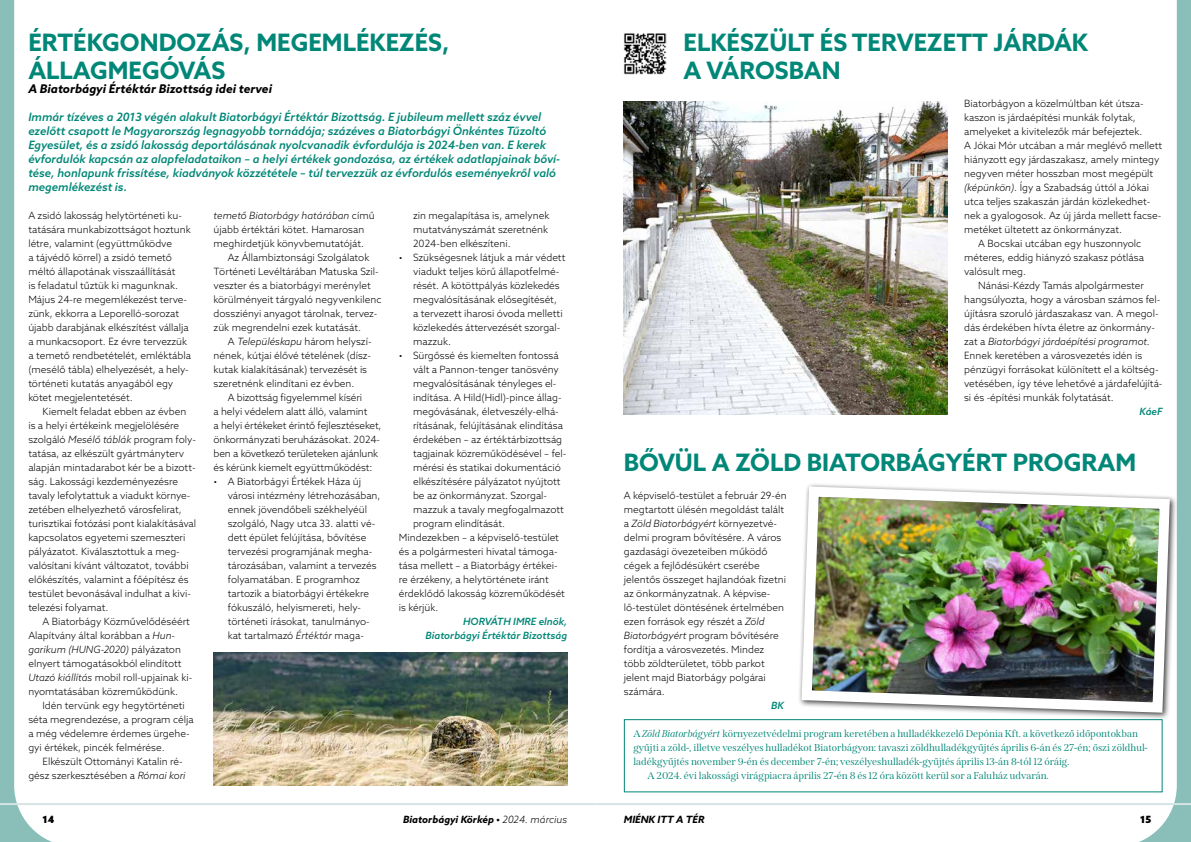
<style>
.page{position:relative;width:1191px;height:842px;background:#fff}
.page>*{position:absolute;margin:0;border:0;box-sizing:border-box;transform-origin:0 0}
.t1{font:700 24px/28px "Azo Sans";color:#008777}
.t2{font:italic 700 12px "Azo Sans";color:#000}
.t3{font:italic 500 11.5px/14px "Azo Sans";color:#008777}
.t4{font:300 10px/14px "Azo Sans";color:#000}
.t5{font:10px "Span";color:#008777}
.t6{font:italic 500 10px/14px "Azo Sans";color:#008777;text-align:right}
.t7{font:italic 700 10px "Azo Sans";color:#000}
.t8{font:italic 300 10px "Azo Sans";color:#000}
.t9{font:900 10px "Azo Sans";color:#000}
.s1{font-style:italic}
.s2{font-style:normal}
.s3{font-weight:300}
</style>
<div class="page">
<svg style="left:0;top:0;width:52px;height:842px"></svg>
<svg style="left:1115px;top:0;width:76px;height:842px"></svg>
<hr style="left:0;top:803px;width:595px;height:2px;background:#d4e5e3">
<hr style="left:595px;top:803px;width:596px;height:2px;background:#d4e5e3">
<img style="left:214px;top:653px;width:353px;height:132px">
<img style="left:624px;top:33px;width:42px;height:42px">
<img style="left:624px;top:101px;width:323px;height:314px">
<img style="left:799px;top:481px;width:376px;height:237px">
<h1 class="t1" style="left:28px;top:28px;width:422px">ÉRTÉKGONDOZÁS, MEGEMLÉKEZÉS,<br>ÁLLAGMEGÓVÁS</h1>
<p class="t2" style="left:28px;top:81px;width:245px">A Biatorbágyi Értéktár Bizottság idei tervei</p>
<p class="t3" style="left:28px;top:110px;width:533px">Immár tízéves a 2013 végén alakult Biatorbágyi Értéktár Bizottság. E jubileum mellett száz évvel ezelőtt csapott le Magyarország legnagyobb tornádója; százéves a Biatorbágyi Önkéntes Tűzoltó Egyesület, és a zsidó lakosság deportálásának nyolcvanadik évfordulója is 2024-ben van. E kerek évfordulók kapcsán az alapfeladataikon – a helyi értékek gondozása, az értékek adatlapjainak bőví&shy;tése, honlapunk frissítése, kiadványok közzététele – túl tervezzük az évfordulós eseményekről való megemlékezést is.</p>
<p class="t4" style="left:28px;top:208px;width:164px">A zsidó lakosság helytörténeti ku&shy;tatására munkabizottságot hoztunk létre, valamint (együttműködve<br>a tájvédő körrel) a zsidó temető méltó állapotának visszaállítását<br>is feladatul tűztük ki magunknak.<br>Május 24-re megemlékezést terve&shy;zünk, ekkorra a Leporelló-sorozat újabb darabjának elkészítést vállalja a munkacsoport. Ez évre tervezzük a temető rendbetételét, emléktábla (mesélő tábla) elhelyezését, a hely&shy;történeti kutatás anyagából egy kötet megjelentetését.</p>
<p class="t4" style="left:28px;top:404px;width:169px;text-indent:14px">Kiemelt feladat ebben az évben<br>is a helyi értékeink megjelölésére szolgáló <span class="s1">Mesélő táblák</span> program foly&shy;tatása, az elkészült gyártmányterv alapján mintadarabot kér be a bizott&shy;ság. Lakossági kezdeményezésre tavaly lefolytattuk a viadukt környe&shy;zetében elhelyezhető városfelirat, turisztikai fotózási pont kialakításával kapcsolatos egyetemi szemeszteri pályázatot. Kiválasztottuk a meg&shy;valósítani kívánt változatot, további előkészítés, valamint a főépítész és testület bevonásával indulhat a kivi&shy;telezési folyamat.</p>
<p class="t4" style="left:28px;top:614px;width:165px;text-indent:14px">A Biatorbágy Közművelődéséért Alapítvány által korábban a <span class="s1">Hun&shy;garikum (HUNG-2020)</span> pályázaton elnyert támogatásokból elindított <span class="s1">Utazó kiállítás</span> mobil roll-upjainak ki&shy;nyomtatásában közreműködünk.</p>
<p class="t4" style="left:28px;top:698px;width:167px;text-indent:14px">Idén tervünk egy hegytörténeti séta megrendezése, a program célja a még védelemre érdemes ürgehe&shy;gyi értékek, pincék felmérése.</p>
<p class="t4" style="left:28px;top:754px;width:159px;text-align:right">Elkészült Ottományi Katalin ré&shy;gész szerkesztésében a <span class="s1">Római kori</span></p>
<p class="t4" style="left:214px;top:208px;width:162px"><span class="s1">temető Biatorbágy határában</span> című újabb értéktári kötet. Hamarosan meghirdetjük könyvbemutatóját.</p>
<p class="t4" style="left:214px;top:250px;width:169px;text-indent:14px">Az Állambiztonsági Szolgálatok Történeti Levéltárában Matuska Szil&shy;veszter és a biatorbágyi merénylet körülményeit tárgyaló negyvenkilenc dossziényi anyagot tárolnak, tervez&shy;zük megrendelni ezek kutatását.</p>
<p class="t4" style="left:214px;top:334px;width:159px;text-indent:14px">A <span class="s1">Településkapu</span> három helyszí&shy;nének, kútjai élővé tételének (dísz&shy;kutak kialakításának) tervezését is szeretnénk elindítani ez évben.</p>
<p class="t4" style="left:214px;top:390px;width:169px;text-indent:14px">A bizottság figyelemmel kíséri<br>a helyi védelem alatt álló, valamint<br>a helyi értékeket érintő fejlesztéseket, önkormányzati beruházásokat. 2024- ben a következő területeken ajánlunk és kérünk kiemelt együttműködést:</p>
<p class="t4" style="left:228px;top:474px;width:154px;text-indent:-14px">• A Biatorbágyi Értékek Háza új városi intézmény létrehozásában, ennek jövendőbeli székhelyéül szolgáló, Nagy utca 33. alatti vé&shy;dett épület felújítása, bővítése tervezési programjának megha&shy;tározásában, valamint a tervezés folyamatában. E programhoz tartozik a biatorbágyi értékekre fókuszáló, helyismereti, hely&shy;történeti írásokat, tanulmányo&shy;kat tartalmazó <span class="s1">Értéktár</span> maga-</p>
<p class="t4" style="left:413px;top:208px;width:138px">zin megalapítása is, amelynek mutatványszámát szeretnénk<br>2024-ben elkészíteni.</p>
<p class="t4" style="left:413px;top:250px;width:154px;text-indent:-14px">• Szükségesnek látjuk a már védett viadukt teljes körű állapotfelmé&shy;rését. A kötöttpályás közlekedés megvalósításának elősegítését,<br>a tervezett iharosi óvoda melletti közlekedés áttervezését szorgal&shy;mazzuk.</p>
<p class="t4" style="left:399px;top:348px;width:161px">• Sürgőssé és kiemelten fontossá</p>
<p class="t4" style="left:413px;top:362px;width:147px">vált a Pannon-tenger tanösvény</p>
<p class="t4" style="left:413px;top:376px;width:145px">megvalósításának tényleges el-</p>
<p class="t4" style="left:413px;top:390px;width:150px">indítása. A Hild(Hidl)-pince állag-</p>
<p class="t4" style="left:413px;top:404px;width:147px">megóvásának, életveszély-elhá-</p>
<p class="t4" style="left:413px;top:418px;width:151px">rításának, felújításának elindítása</p>
<p class="t4" style="left:413px;top:432px;width:151px">érdekében – az értéktárbizottság</p>
<p class="t4" style="left:413px;top:446px;width:155px">tagjainak közreműködésével – fel-</p>
<p class="t4" style="left:413px;top:460px;width:149px">mérési és statikai dokumentáció</p>
<p class="t4" style="left:413px;top:474px;width:149px">elkészítésére pályázatot nyújtott</p>
<p class="t4" style="left:413px;top:488px;width:136px">be az önkormányzat. Szorgal-</p>
<p class="t4" style="left:413px;top:502px;width:152px">mazzuk a tavaly megfogalmazott</p>
<p class="t4" style="left:413px;top:516px;width:94px">program elindítását.</p>
<p class="t4" style="left:399px;top:530px;width:162px">Mindezekben – a képviselő-testület</p>
<p class="t4" style="left:399px;top:544px;width:160px">és a polgármesteri hivatal támoga-</p>
<p class="t4" style="left:399px;top:558px;width:160px">tása mellett – a Biatorbágy értékei-</p>
<p class="t4" style="left:399px;top:572px;width:152px">re érzékeny, a helytörténete iránt</p>
<p class="t4" style="left:399px;top:586px;width:168px">érdeklődő lakosság közreműködését</p>
<p class="t4" style="left:399px;top:600px;width:41px">is kérjük.</p>
<p class="t6" style="left:425px;top:614px;width:143px">HORVÁTH IMRE elnök,<br>Biatorbágyi Értéktár Bizottság</p>
<h1 class="t1" style="left:683px;top:28px;width:406px">ELKÉSZÜLT ÉS TERVEZETT JÁRDÁK<br>A VÁROSBAN</h1>
<p class="t4" style="left:964px;top:96px;width:181px">Biatorbágyon a közelmúltban két útsza-</p>
<p class="t4" style="left:964px;top:110px;width:173px">kaszon is járdaépítési munkák folytak,</p>
<p class="t4" style="left:964px;top:124px;width:180px">amelyeket a kivitelezők már befejeztek.</p>
<p class="t4" style="left:964px;top:138px;width:199px">A Jókai Mór utcában a már meglévő mellett</p>
<p class="t4" style="left:964px;top:152px;width:197px">hiányzott egy járdaszakasz, amely mintegy</p>
<p class="t4" style="left:964px;top:166px;width:191px">negyven méter hosszban most megépült</p>
<p class="t4" style="left:964px;top:180px;width:187px"><span class="s1">(képünkön).</span> Így a Szabadság úttól a Jókai</p>
<p class="t4" style="left:964px;top:194px;width:188px">utca teljes szakaszán járdán közlekedhet-</p>
<p class="t4" style="left:964px;top:208px;width:199px">nek a gyalogosok. Az új járda mellett facse-</p>
<p class="t4" style="left:964px;top:222px;width:160px">metéket ültetett az önkormányzat.</p>
<p class="t4" style="left:978px;top:236px;width:165px">A Bocskai utcában egy huszonnyolc</p>
<p class="t4" style="left:964px;top:250px;width:181px">méteres, eddig hiányzó szakasz pótlása</p>
<p class="t4" style="left:964px;top:264px;width:63px">valósult meg.</p>
<p class="t4" style="left:978px;top:278px;width:167px">Nánási-Kézdy Tamás alpolgármester</p>
<p class="t4" style="left:964px;top:292px;width:198px">hangsúlyozta, hogy a városban számos fel-</p>
<p class="t4" style="left:964px;top:306px;width:196px">újításra szoruló járdaszakasz van. A megol-</p>
<p class="t4" style="left:964px;top:320px;width:192px">dás érdekében hívta életre az önkormány-</p>
<p class="t8" style="left:964px;top:335px;width:187px"><span class="s2">zat a</span> Biatorbágyi járdaépítési programot.</p>
<p class="t4" style="left:964px;top:348px;width:179px">Ennek keretében a városvezetés idén is</p>
<p class="t4" style="left:964px;top:362px;width:196px">pénzügyi forrásokat különített el a költség-</p>
<p class="t4" style="left:964px;top:376px;width:200px">vetésében, így téve lehetővé a járdafelújítá-</p>
<p class="t4" style="left:964px;top:390px;width:151px">si és -építési munkák folytatását.</p>
<p class="t6" style="left:1139px;top:404px;width:24px">KáeF</p>
<h1 class="t1" style="left:624px;top:448px;width:514px">BŐVÜL A ZÖLD BIATORBÁGYÉRT PROGRAM</h1>
<p class="t4" style="left:624px;top:488px;width:164px">A képviselő-testület a február 29-én megtartott ülésén megoldást talált a <span class="s1">Zöld Biatorbágyért</span> környezetvé&shy;delmi program bővítésére. A város gazdasági övezeteiben működő cégek a fejlődésükért cserébe jelentős összeget hajlandóak fizetni az önkormányzatnak. A képvise&shy;lő-testület döntésének értelmében ezen források egy részét a <span class="s1">Zöld<br>Biatorbágyért</span> program bővítésére fordítja a városvezetés. Mindez több zöldterületet, több parkot jelent majd Biatorbágy polgárai számára.</p>
<p class="t6" style="left:771px;top:698px;width:14px">BK</p>
<p class="t5" style="left:633px;top:728px;width:506px">A <span class="s1">Zöld Biatorbágyért</span> környezetvédelmi program keretében a hulladékkezelő Depónia Kft. a következő időpontokban</p>
<p class="t5" style="left:633px;top:742px;width:516px">gyűjti a zöld-, illetve veszélyes hulladékot Biatorbágyon: tavaszi zöldhulladékgyűjtés április 6-án és 27-én; őszi zöldhul-</p>
<p class="t5" style="left:633px;top:756px;width:438px">ladékgyűjtés november 9-én és december 7-én; veszélyeshulladék-gyűjtés április 13-án 8-tól 12 óráig.</p>
<p class="t5" style="left:647px;top:770px;width:403px">A 2024. évi lakossági virágpiacra április 27-én 8 és 12 óra között kerül sor a Faluház udvarán.</p>
<p class="t9" style="left:43px;top:813px;width:14px">14</p>
<p class="t7" style="left:403px;top:813px;width:165px">Biatorbágyi Körkép • <span class="s3">2024. március</span></p>
<p class="t7" style="left:624px;top:813px;width:82px">MIÉNK ITT A TÉR</p>
<p class="t9" style="left:1140px;top:813px;width:13px">15</p>
</div>
